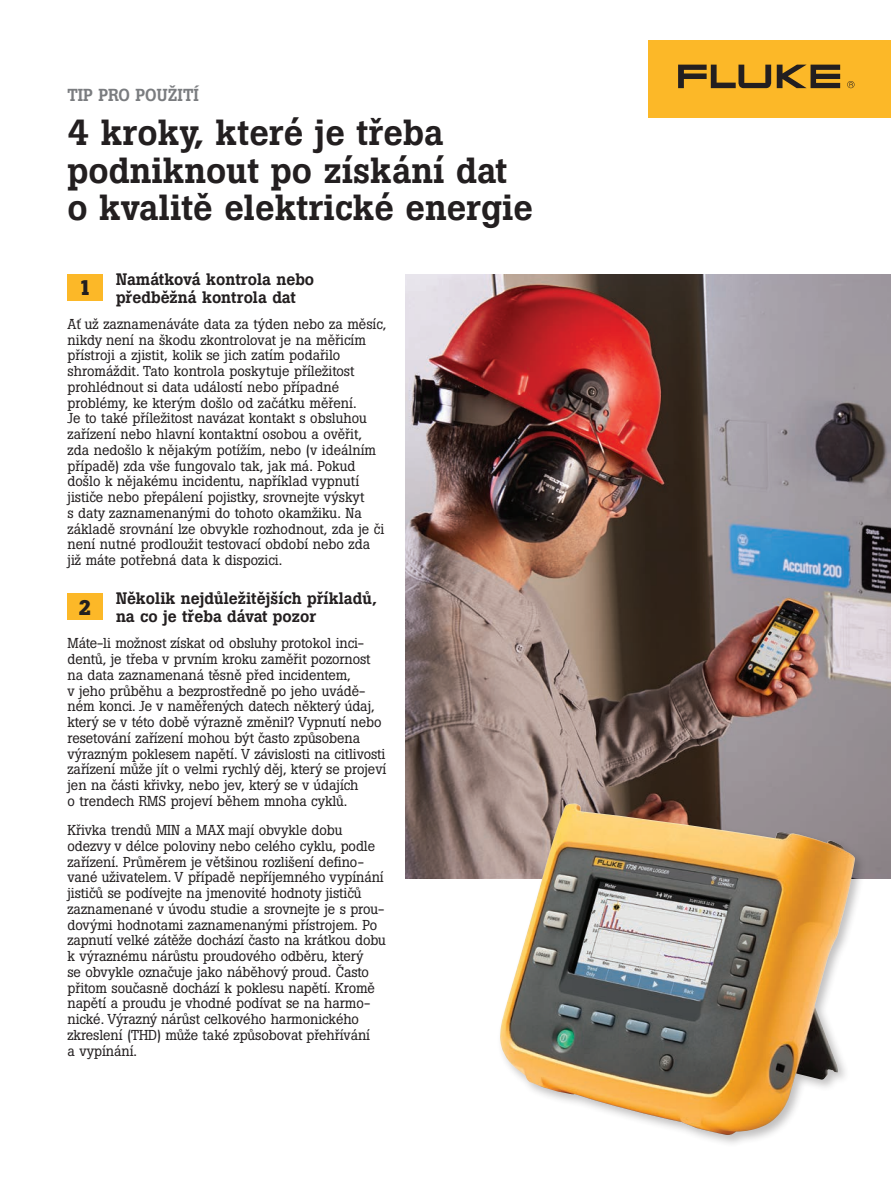
<style>
.page{position:relative;width:891px;height:1188px;background:#fff}
.page>*{position:absolute;margin:0;border:0;box-sizing:border-box;transform-origin:0 0}
.t1{font:500 36px/37.5px "Boton Pro";color:#231f20}
.t2{font:700 21px "Boton Pro";color:#231f20}
.t3{font:500 17.25px "Boton Pro";color:#7a7c7f}
.t4{font:500 16.5px/18px "Boton Pro";color:#231f20}
.t5{font:14.25px/15.8px "Boton Pro";letter-spacing:-.005em;color:#231f20}
</style>
<div class="page">
<img style="left:405px;top:274px;width:486px;height:605px">
<div style="left:648px;top:40px;width:243px;height:78px;background:#fcb828"></div>
<svg style="left:777px;top:65px;width:63px;height:23px"></svg>
<svg style="left:678px;top:65px;width:93px;height:23px"></svg>
<svg style="left:847px;top:81px;width:8px;height:7px"></svg>
<div style="left:497px;top:800px;width:370px;height:348px;background:#231f20;opacity:.28"></div>
<img style="left:500px;top:804px;width:355px;height:332px">
<div style="left:67px;top:274px;width:36px;height:27px;background:#fcb828"></div>
<div style="left:67px;top:594px;width:36px;height:26px;background:#fcb828"></div>
<p class="t3" style="left:68px;top:84px;width:133px">TIP PRO POUŽITÍ</p>
<h1 class="t1" style="left:68px;top:114px;width:467px">4 kroky, které je třeba podniknout po získání dat o kvalitě elektrické energie</h1>
<h2 class="t2" style="left:78px;top:274px;width:15px">1</h2>
<p class="t4" style="left:116px;top:270px;width:200px">Namátková kontrola nebo předběžná kontrola dat</p>
<p class="t5" style="left:67px;top:316px;width:321px">Ať už zaznamenáváte data za týden nebo za měsíc, nikdy není na škodu zkontrolovat je na měřicím přístroji a zjistit, kolik se jich zatím podařilo shromáždit. Tato kontrola poskytuje příležitost prohlédnout si data událostí nebo případné problémy, ke kterým došlo od začátku měření.<br>Je to také příležitost navázat kontakt s obsluhou zařízení nebo hlavní kontaktní osobou a ověřit, zda nedošlo k nějakým potížím, nebo (v ideálním případě) zda vše fungovalo tak, jak má. Pokud došlo k nějakému incidentu, například vypnutí jističe nebo přepálení pojistky, srovnejte výskyt<br>s daty zaznamenanými do tohoto okamžiku. Na základě srovnání lze obvykle rozhodnout, zda je či není nutné prodloužit testovací období nebo zda již máte potřebná data k dispozici.</p>
<h2 class="t2" style="left:78px;top:594px;width:15px">2</h2>
<p class="t4" style="left:116px;top:589px;width:262px">Několik nejdůležitějších příkladů, na co je třeba dávat pozor</p>
<p class="t5" style="left:67px;top:636px;width:320px">Máte-li možnost získat od obsluhy protokol inci&shy;dentů, je třeba v prvním kroku zaměřit pozornost na data zaznamenaná těsně před incidentem,<br>v jeho průběhu a bezprostředně po jeho uvádě&shy;ném konci. Je v naměřených datech některý údaj, který se v této době výrazně změnil? Vypnutí nebo resetování zařízení mohou být často způsobena výrazným poklesem napětí. V závislosti na citlivosti zařízení může jít o velmi rychlý děj, který se projeví jen na části křivky, nebo jev, který se v údajích<br>o trendech RMS projeví během mnoha cyklů.</p>
<p class="t5" style="left:67px;top:822px;width:320px">Křivka trendů MIN a MAX mají obvykle dobu odezvy v délce poloviny nebo celého cyklu, podle zařízení. Průměrem je většinou rozlišení defino&shy;vané uživatelem. V případě nepříjemného vypínání jističů se podívejte na jmenovité hodnoty jističů zaznamenané v úvodu studie a srovnejte je s prou&shy;dovými hodnotami zaznamenanými přístrojem. Po zapnutí velké zátěže dochází často na krátkou dobu k výraznému nárůstu proudového odběru, který<br>se obvykle označuje jako náběhový proud. Často přitom současně dochází k poklesu napětí. Kromě napětí a proudu je vhodné podívat se na harmo&shy;nické. Výrazný nárůst celkového harmonického zkreslení (THD) může také způsobovat přehřívání<br>a vypínání.</p>
</div>
